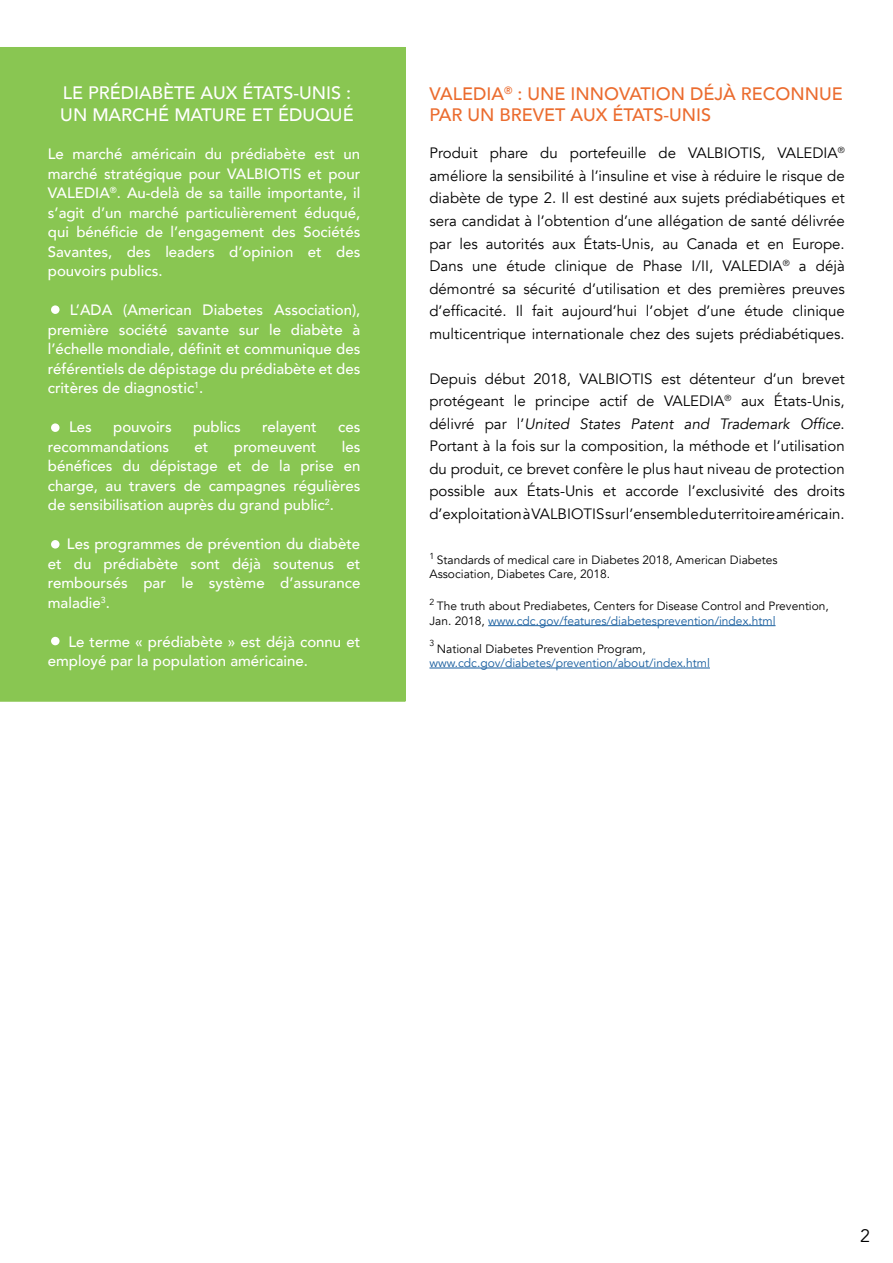
<style>
.page{position:relative;width:893px;height:1263px;background:#fff}
.page>*{position:absolute;margin:0;border:0;box-sizing:border-box;transform-origin:0 0}
.t1{font:500 18px/21.6px "Avenir";color:#eb6c2f}
.t2{font:500 18px/21.6px "Avenir";color:#fff}
.t3{font:18px "Avenir";color:#000001}
.t4{font:15px/22.5px "Avenir";color:#000001;text-align:justify}
.t5{font:500 15px/19.5px "Avenir";color:#fff;text-align:justify}
.t6{font:12px/14.4px "Avenir";color:#000001}
.t7{font:12px "Avenir";color:#175d9e}
.t8{font:8.7px "Avenir";color:#000001}
.s1{font-style:italic}
.s2{color:#175d9e}
</style>
<div class="page">
<div style="left:0;top:47px;width:405px;height:655px;background:#89c652"></div>
<div style="left:51px;top:305px;width:9px;height:9px;background:#fff;border-radius:50%"></div>
<div style="left:51px;top:423px;width:9px;height:9px;background:#fff;border-radius:50%"></div>
<div style="left:51px;top:540px;width:9px;height:9px;background:#fff;border-radius:50%"></div>
<div style="left:51px;top:637px;width:9px;height:8px;background:#fff;border-radius:50%"></div>
<hr style="left:488px;top:625px;width:287px;height:1px;background:#175d9e">
<hr style="left:429px;top:668px;width:281px;height:1px;background:#175d9e">
<p class="t2" style="left:60px;top:81px;width:295px">LE PRÉDIABÈTE AUX ÉTATS-UNIS :<br>UN MARCHÉ MATURE ET ÉDUQUÉ</p>
<p class="t5" style="left:48px;top:143px;width:314px">Le marché américain du prédiabète est un marché stratégique pour VALBIOTIS et pour VALEDIA<sup>®</sup>. Au-delà de sa taille importante, il s’agit d’un marché particulièrement éduqué, qui bénéficie de l’engagement des Sociétés Savantes, des leaders d’opinion et des pouvoirs publics.</p>
<p class="t5" style="left:48px;top:299px;width:314px;text-indent:22px">L’ADA (American Diabetes Association), première société savante sur le diabète à l’échelle mondiale, définit et communique des référentiels de dépistage du prédiabète et des critères de diagnostic<sup>1</sup>.</p>
<p class="t5" style="left:69px;top:416px;width:24px">Les</p>
<p class="t5" style="left:113px;top:416px;width:60px">pouvoirs</p>
<p class="t5" style="left:193px;top:416px;width:49px">publics</p>
<p class="t5" style="left:262px;top:416px;width:56px">relayent</p>
<p class="t5" style="left:338px;top:416px;width:24px">ces</p>
<p class="t5" style="left:48px;top:436px;width:123px">recommandations</p>
<p class="t5" style="left:195px;top:436px;width:15px">et</p>
<p class="t5" style="left:234px;top:436px;width:84px">promeuvent</p>
<p class="t5" style="left:48px;top:436px;width:314px;text-indent:294px">les bénéfices du dépistage et de la prise en charge, au travers de campagnes régulières de sensibilisation auprès du grand public<sup>2</sup>.</p>
<p class="t5" style="left:48px;top:533px;width:314px;text-indent:19px">Les programmes de prévention du diabète et du prédiabète sont déjà soutenus et remboursés par le système d’assurance maladie<sup>3</sup>.</p>
<p class="t5" style="left:48px;top:631px;width:314px;text-indent:21px">Le terme « prédiabète » est déjà connu et employé par la population américaine.</p>
<p class="t1" style="left:429px;top:82px;width:415px">VALEDIA<sup>®</sup> : UNE INNOVATION DÉJÀ RECONNUE<br>PAR UN BREVET AUX ÉTATS-UNIS</p>
<p class="t4" style="left:429px;top:142px;width:417px">Produit phare du portefeuille de VALBIOTIS, VALEDIA<sup>® </sup>améliore la sensibilité à l’insuline et vise à réduire le risque de diabète de type 2. Il est destiné aux sujets prédiabétiques et sera candidat à l’obtention d’une allégation de santé délivrée par les autorités aux États-Unis, au Canada et en Europe.<br>Dans une étude clinique de Phase I/II, VALEDIA<sup>®</sup> a déjà démontré sa sécurité d’utilisation et des premières preuves d’efficacité. Il fait aujourd’hui l’objet d’une étude clinique multicentrique internationale chez des sujets prédiabétiques.</p>
<p class="t4" style="left:429px;top:367px;width:417px">Depuis début 2018, VALBIOTIS est détenteur d’un brevet protégeant le principe actif de VALEDIA<sup>®</sup> aux États-Unis, délivré par l’<span class="s1">United States Patent and Trademark Office</span>.<br>Portant à la fois sur la composition, la méthode et l’utilisation du produit, ce brevet confère le plus haut niveau de protection possible aux États-Unis et accorde l’exclusivité des droits d’exploitation à VALBIOTIS sur l’ensemble du territoire américain.</p>
<p class="t6" style="left:429px;top:552px;width:350px"><sup>1</sup> Standards of medical care in Diabetes 2018, American Diabetes<br>Association, Diabetes Care, 2018.</p>
<p class="t6" style="left:429px;top:599px;width:401px"><sup>2</sup> The truth about Prediabetes, Centers for Disease Control and Prevention,<br>Jan. 2018, <span class="s2">www.cdc.gov/features/diabetesprevention/index.html</span></p>
<p class="t8" style="left:429px;top:638px;width:6px">3</p>
<p class="t6" style="left:437px;top:641px;width:211px">National Diabetes Prevention Program,</p>
<p class="t7" style="left:429px;top:656px;width:282px">www.cdc.gov/diabetes/prevention/about/index.html</p>
<p class="t3" style="left:860px;top:1225px;width:12px">2</p>
</div>
